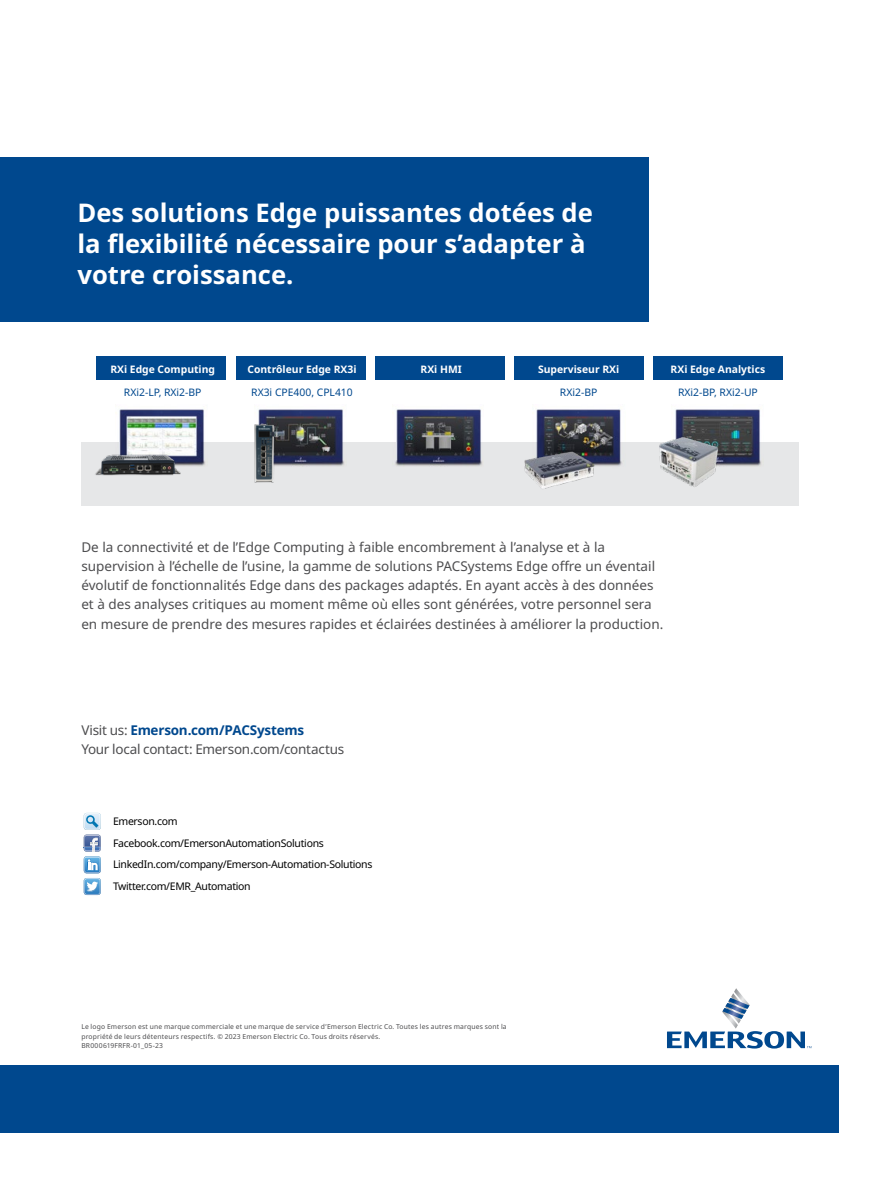
<style>
.page{position:relative;width:893px;height:1187px;background:#fff}
.page>*{position:absolute;margin:0;border:0;box-sizing:border-box;transform-origin:0 0}
.t1{font:700 25.65px/30.8px "Noto Sans";color:#fff}
.Back_Page_Contact_in{font:13.5px/19px "Noto Sans";color:#4d4d4f}
.Back_Page_Contact_in-2{font:13.5px "Noto Sans";letter-spacing:-.02em;color:#4d4d4f}
.Back_Page_Contact_in-3{font:700 13.5px "Noto Sans";letter-spacing:-.015em;color:#00488e}
.Social_media_links{font:10.5px "Noto Sans";letter-spacing:-.03em;color:#000}
.t2{font:700 10.35px "Noto Sans";color:#fff}
.t3{font:10.35px "Noto Sans";color:#00488e}
.Copyright_text{font:6.75px/9.4px "Noto Sans";letter-spacing:.025em;color:#4d4d4f}
.s1{font-weight:400;color:#4d4d4f}
</style>
<div class="page">
<svg style="left:667px;top:988px;width:144px;height:60px"></svg>
<div style="left:0;top:157px;width:648px;height:164px;background:#00488e"></div>
<div style="left:81px;top:442px;width:717px;height:64px;background:#e6e7e8"></div>
<img style="left:395px;top:409px;width:88px;height:58px">
<div style="left:375px;top:356px;width:129px;height:23px;background:#00488e"></div>
<img style="left:119px;top:409px;width:87px;height:58px">
<img style="left:95px;top:449px;width:89px;height:27px">
<div style="left:97px;top:356px;width:129px;height:23px;background:#00488e"></div>
<img style="left:258px;top:409px;width:87px;height:58px">
<img style="left:254px;top:410px;width:42px;height:73px">
<div style="left:236px;top:356px;width:129px;height:23px;background:#00488e"></div>
<img style="left:536px;top:409px;width:86px;height:57px">
<img style="left:524px;top:447px;width:74px;height:42px">
<div style="left:514px;top:356px;width:129px;height:23px;background:#00488e"></div>
<img style="left:675px;top:409px;width:87px;height:58px">
<img style="left:659px;top:430px;width:62px;height:57px">
<div style="left:653px;top:356px;width:129px;height:23px;background:#00488e"></div>
<div style="left:0;top:1065px;width:839px;height:67px;background:#00488e"></div>
<svg style="left:84px;top:812px;width:17px;height:83px"></svg>
<p class="t1" style="left:77px;top:198px;width:517px">Des solutions Edge puissantes dotées de la flexibilité nécessaire pour s’adapter à votre croissance.</p>
<p class="t2" style="left:110px;top:363px;width:106px">RXi Edge Computing</p>
<p class="t3" style="left:124px;top:386px;width:79px">RXi2-LP, RXi2-BP</p>
<p class="t2" style="left:247px;top:363px;width:111px">Contrôleur Edge RX3i</p>
<p class="t3" style="left:251px;top:386px;width:103px">RX3i CPE400, CPL410</p>
<p class="t2" style="left:420px;top:363px;width:43px">RXi HMI</p>
<p class="t2" style="left:538px;top:363px;width:83px">Superviseur RXi</p>
<p class="t3" style="left:560px;top:386px;width:39px">RXi2-BP</p>
<p class="t2" style="left:671px;top:363px;width:96px">RXi Edge Analytics</p>
<p class="t3" style="left:678px;top:386px;width:81px">RXi2-BP, RXi2-UP</p>
<p class="Back_Page_Contact_in" style="left:81px;top:538px;width:583px">De la connectivité et de l’Edge Computing à faible encombrement à l’analyse et à la supervision à l’échelle de l’usine, la gamme de solutions PACSystems Edge offre un éventail évolutif de fonctionnalités Edge dans des packages adaptés. En ayant accès à des données et à des analyses critiques au moment même où elles sont générées, votre personnel sera en mesure de prendre des mesures rapides et éclairées destinées à améliorer la production.</p>
<p class="Back_Page_Contact_in-3" style="left:81px;top:722px;width:224px"><span class="s1">Visit us:</span> Emerson.com/PACSystems</p>
<p class="Back_Page_Contact_in-2" style="left:81px;top:741px;width:265px">Your local contact: Emerson.com/contactus</p>
<p class="Social_media_links" style="left:113px;top:815px;width:66px">Emerson.com</p>
<p class="Social_media_links" style="left:113px;top:836px;width:212px">Facebook.com/EmersonAutomationSolutions</p>
<p class="Social_media_links" style="left:113px;top:858px;width:261px">LinkedIn.com/company/Emerson-Automation-Solutions</p>
<p class="Social_media_links" style="left:113px;top:880px;width:139px">Twitter.com/EMR_Automation</p>
<p class="Copyright_text" style="left:81px;top:1022px;width:427px">Le logo Emerson est une marque commerciale et une marque de service d’Emerson Electric Co. Toutes les autres marques sont la propriété de leurs détenteurs respectifs. © 2023 Emerson Electric Co. Tous droits réservés.<br>BR000619FRFR-01_05-23</p>
</div>
